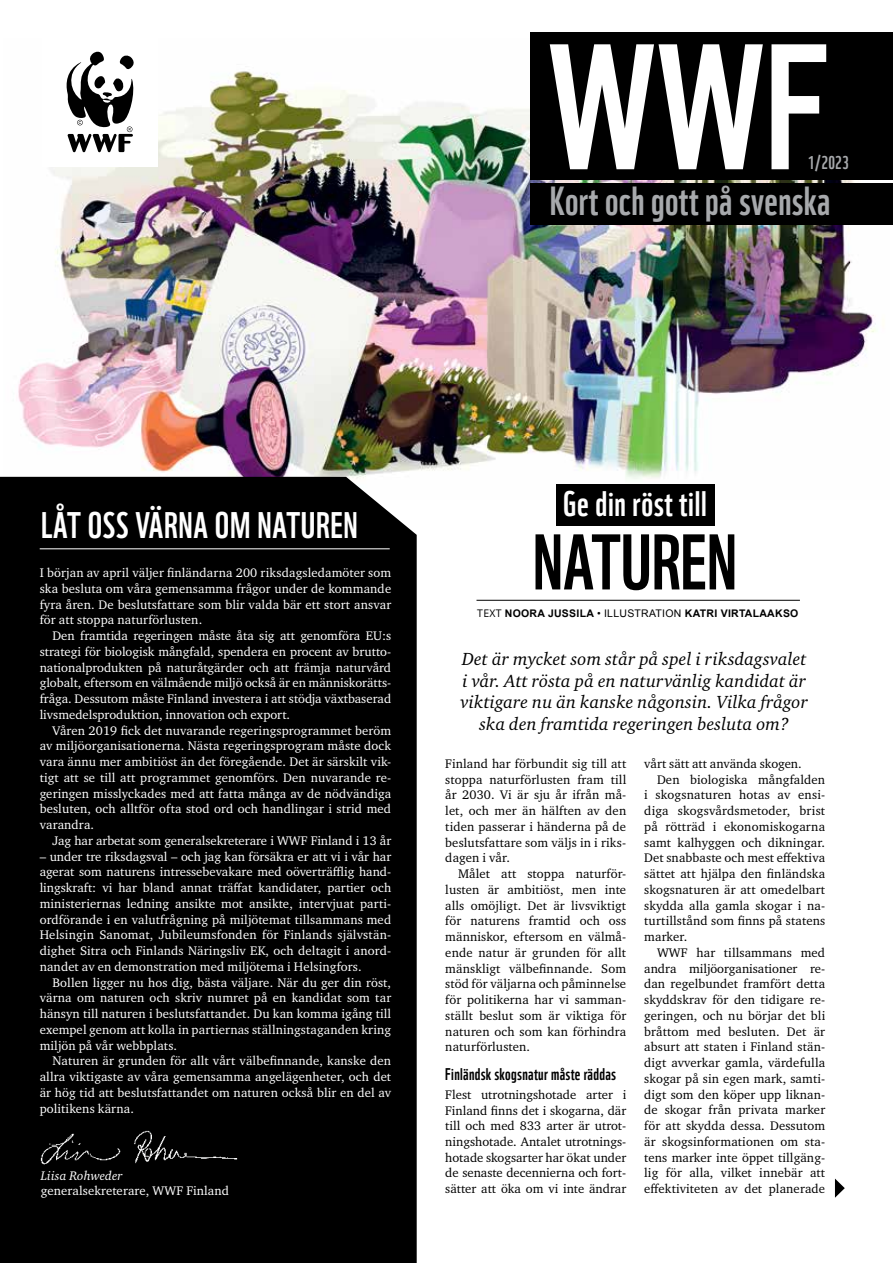
<style>
.page{position:relative;width:893px;height:1263px;background:#fff}
.page>*{position:absolute;margin:0;border:0;box-sizing:border-box;transform-origin:0 0}
.t1{font:76.5px "WWF";color:#000}
.t2{font:39.6px "WWF";letter-spacing:.01em;color:#a7a9ac}
.t3{font:36px "WWF";letter-spacing:.02em;color:#fff}
.t4{font:34.5px "WWF";letter-spacing:.02em;color:#fff}
.t5{font:italic 18px/21.6px "Charter ITC Pro";letter-spacing:.01em;color:#000;text-align:center}
.t6{font:18px "WWF";color:#a7a9ac}
.t7{font:16.5px "WWF";letter-spacing:.02em;color:#000}
.t8{font:12.75px/15.8px "Charter ITC Pro";letter-spacing:.01em;color:#fff;text-align:justify}
.t9{font:12.75px/15.8px "Charter ITC Pro";letter-spacing:.01em;color:#000;text-align:justify}
.t10{font:italic 12.75px "Charter ITC Pro";letter-spacing:.01em;color:#fff}
.t11{font:700 10.5px "Arial";letter-spacing:.025em;color:#000}
.s1{font-family:"Open Sans";font-weight:400}
.s2{font-weight:400}
</style>
<div class="page">
<img style="left:4px;top:39px;width:872px;height:440px">
<svg style="left:835px;top:1178px;width:10px;height:20px"></svg>
<div style="left:0;top:477px;width:417px;height:786px;background:#000"></div>
<img style="left:38px;top:1129px;width:201px;height:40px">
<hr style="left:40px;top:548px;width:350px;height:1px;background:#fff">
<div style="left:531px;top:183px;width:362px;height:42px;background:#000"></div>
<div style="left:531px;top:32px;width:362px;height:148px;background:#000"></div>
<svg style="left:550px;top:44px;width:213px;height:125px"></svg>
<svg style="left:771px;top:44px;width:55px;height:125px"></svg>
<div style="left:43px;top:37px;width:115px;height:130px;background:#fff"></div>
<svg style="left:66px;top:51px;width:68px;height:101px"></svg>
<hr style="left:476px;top:600px;width:324px;height:1px;background:#000">
<div style="left:556px;top:484px;width:159px;height:41px;background:#000"></div>
<h3 class="t6" style="left:808px;top:148px;width:42px">1/2023</h3>
<h2 class="t2" style="left:550px;top:170px;width:282px">Kort och gott på svenska</h2>
<h3 class="t3" style="left:41px;top:497px;width:318px">LÅT OSS VÄRNA OM NATUREN</h3>
<p class="t8" style="left:40px;top:565px;width:353px">I början av april väljer finländarna 200 riksdagsledamöter som ska besluta om våra gemensamma frågor under de kommande fyra åren. De beslutsfattare som blir valda bär ett stort ansvar för att stoppa naturförlusten.</p>
<p class="t8" style="left:40px;top:628px;width:353px;text-indent:13px">Den framtida regeringen måste åta sig att genomföra EU:s strategi för biologisk mångfald, spendera en procent av brutto&shy;nationalprodukten på naturåtgärder och att främja naturvård globalt, eftersom en välmående miljö också är en människorätts&shy;fråga. Dessutom måste Finland investera i att stödja växtbaserad livsmedelsproduktion, innovation och export.</p>
<p class="t8" style="left:40px;top:722px;width:353px;text-indent:13px">Våren 2019 fick det nuvarande regeringsprogrammet beröm av miljöorganisationerna. Nästa regeringsprogram måste dock vara ännu mer ambitiöst än det föregående. Det är särskilt vik&shy;tigt att se till att programmet genomförs. Den nuvarande re&shy;geringen misslyckades med att fatta många av de nödvändiga besluten, och alltför ofta stod ord och handlingar i strid med varandra.</p>
<p class="t8" style="left:52px;top:832px;width:340px">Jag har arbetat som generalsekreterare i WWF Finland i 13 år</p>
<p class="t8" style="left:40px;top:848px;width:353px">– under tre riksdagsval – och jag kan försäkra er att vi i vår har agerat som naturens intressebevakare med oöverträfflig hand&shy;lingskraft: vi har bland annat träffat kandidater, partier och ministeriernas ledning ansikte mot ansikte, intervjuat parti&shy;ordförande i en valutfrågning på miljötemat tillsammans med Helsingin Sanomat, Jubileumsfonden för Finlands självstän&shy;dighet Sitra och Finlands Näringsliv EK, och deltagit i anord&shy;nandet av en demonstration med miljötema i Helsingfors.</p>
<p class="t8" style="left:40px;top:974px;width:353px;text-indent:13px">Bollen ligger nu hos dig, bästa väljare. När du ger din röst, värna om naturen och skriv numret på en kandidat som tar hänsyn till naturen i beslutsfattandet. Du kan komma igång till exempel genom att kolla in partiernas ställningstaganden kring miljön på vår webbplats.</p>
<p class="t8" style="left:40px;top:1053px;width:353px;text-indent:13px">Naturen är grunden för allt vårt välbefinnande, kanske den allra viktigaste av våra gemensamma angelägenheter, och det är hög tid att beslutsfattandet om naturen också blir en del av politikens kärna.</p>
<p class="t10" style="left:41px;top:1167px;width:83px">Liisa Rohweder</p>
<p class="t8" style="left:41px;top:1183px;width:190px">generalsekreterare, WWF Finland</p>
<h3 class="t4" style="left:563px;top:477px;width:145px">Ge din röst till</h3>
<h1 class="t1" style="left:533px;top:502px;width:206px">NATUREN</h1>
<p class="t11" style="left:477px;top:607px;width:323px"><span class="s1">TEXT</span> NOORA JUSSILA <span class="s2">• ILLUSTRATION</span> KATRI VIRTALAAKSO</p>
<h3 class="t5" style="left:461px;top:648px;width:349px">Det är mycket som står på spel i riksdagsvalet i vår. Att rösta på en naturvänlig kandidat är viktigare nu än kanske någonsin. Vilka frågor ska den framtida regeringen besluta om?</h3>
<p class="t9" style="left:445px;top:755px;width:182px">Finland har förbundit sig till att stoppa naturförlusten fram till år 2030. Vi är sju år ifrån må&shy;let, och mer än hälften av den tiden passerar i händerna på de beslutsfattare som väljs in i riks&shy;dagen i vår.</p>
<p class="t9" style="left:445px;top:866px;width:182px;text-indent:13px">Målet att stoppa naturför&shy;lusten är ambitiöst, men inte alls omöjligt. Det är livsviktigt för naturens framtid och oss människor, eftersom en välmå&shy;ende natur är grunden för allt mänskligt välbefinnande. Som stöd för väljarna och påminnelse för politikerna har vi samman&shy;ställt beslut som är viktiga för naturen och som kan förhindra naturförlusten.</p>
<p class="t7" style="left:445px;top:1061px;width:172px">Finländsk skogsnatur måste räddas</p>
<p class="t9" style="left:445px;top:1086px;width:182px">Flest utrotningshotade arter i Finland finns det i skogarna, där till och med 833 arter är utrot&shy;ningshotade. Antalet utrotnings&shy;hotade skogsarter har ökat under de senaste decennierna och fort&shy;sätter att öka om vi inte ändrar</p>
<p class="t9" style="left:644px;top:755px;width:159px">vårt sätt att använda skogen.</p>
<p class="t9" style="left:657px;top:771px;width:170px">Den biologiska mångfalden</p>
<p class="t9" style="left:644px;top:787px;width:182px">i skogsnaturen hotas av ensi-</p>
<p class="t9" style="left:644px;top:803px;width:182px">diga skogsvårdsmetoder, brist</p>
<p class="t9" style="left:644px;top:818px;width:182px">på rötträd i ekonomiskogarna</p>
<p class="t9" style="left:644px;top:834px;width:182px">samt kalhyggen och dikningar.</p>
<p class="t9" style="left:644px;top:850px;width:182px">Det snabbaste och mest effektiva</p>
<p class="t9" style="left:644px;top:866px;width:182px">sättet att hjälpa den finländska</p>
<p class="t9" style="left:644px;top:881px;width:182px">skogsnaturen är att omedelbart</p>
<p class="t9" style="left:644px;top:897px;width:182px">skydda alla gamla skogar i na-</p>
<p class="t9" style="left:644px;top:913px;width:182px">turtillstånd som finns på statens</p>
<p class="t9" style="left:644px;top:929px;width:45px">marker.</p>
<p class="t9" style="left:657px;top:944px;width:170px">WWF har tillsammans med</p>
<p class="t9" style="left:644px;top:960px;width:182px">andra miljöorganisationer re-</p>
<p class="t9" style="left:644px;top:976px;width:182px">dan regelbundet framfört detta</p>
<p class="t9" style="left:644px;top:992px;width:182px">skyddskrav för den tidigare re-</p>
<p class="t9" style="left:644px;top:1007px;width:182px">geringen, och nu börjar det bli</p>
<p class="t9" style="left:644px;top:1023px;width:182px">bråttom med besluten. Det är</p>
<p class="t9" style="left:644px;top:1039px;width:182px">absurt att staten i Finland stän-</p>
<p class="t9" style="left:644px;top:1055px;width:182px">digt avverkar gamla, värdefulla</p>
<p class="t9" style="left:644px;top:1070px;width:182px">skogar på sin egen mark, samti-</p>
<p class="t9" style="left:644px;top:1086px;width:182px">digt som den köper upp liknan-</p>
<p class="t9" style="left:644px;top:1102px;width:182px">de skogar från privata marker</p>
<p class="t9" style="left:644px;top:1118px;width:182px">för att skydda dessa. Dessutom</p>
<p class="t9" style="left:644px;top:1133px;width:182px">är skogsinformationen om sta-</p>
<p class="t9" style="left:644px;top:1149px;width:182px">tens marker inte öppet tillgäng-</p>
<p class="t9" style="left:644px;top:1165px;width:182px">lig för alla, vilket innebär att</p>
<p class="t9" style="left:644px;top:1181px;width:182px">effektiviteten av det planerade</p>
</div>
